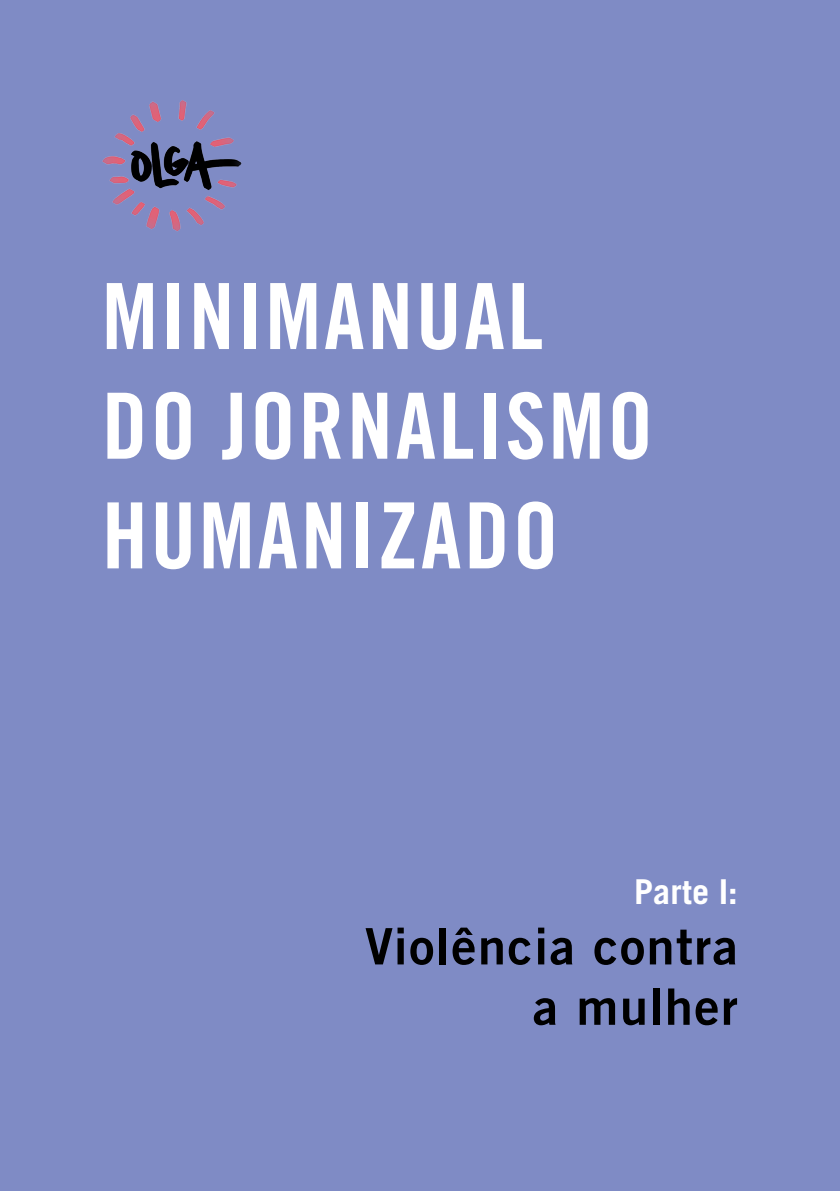
<style>
.page{position:relative;width:840px;height:1191px;background:#fff}
.page>*{position:absolute;margin:0;border:0;box-sizing:border-box;transform-origin:0 0}
.t1{font:91.4px/109.6px "Trade Gothic Bold Cond Twenty";letter-spacing:.03em;color:#fff}
.t2{font:50.2px/60.4px "Trade Gothic Bold Two";letter-spacing:.03em;color:#000;text-align:right}
.t3{font:700 34.2px "Trade Gothic";color:#fff}
</style>
<div class="page">
<div style="left:0;top:0;width:839px;height:1191px;background:#7f8bc5"></div>
<img style="left:102px;top:100px;width:140px;height:132px">
<p class="t1" style="left:102px;top:261px;width:552px">MINIMANUAL<br>DO JORNALISMO<br>HUMANIZADO</p>
<p class="t3" style="left:634px;top:871px;width:105px">Parte I:</p>
<p class="t2" style="left:365px;top:915px;width:374px">Violência contra a mulher</p>
</div>
